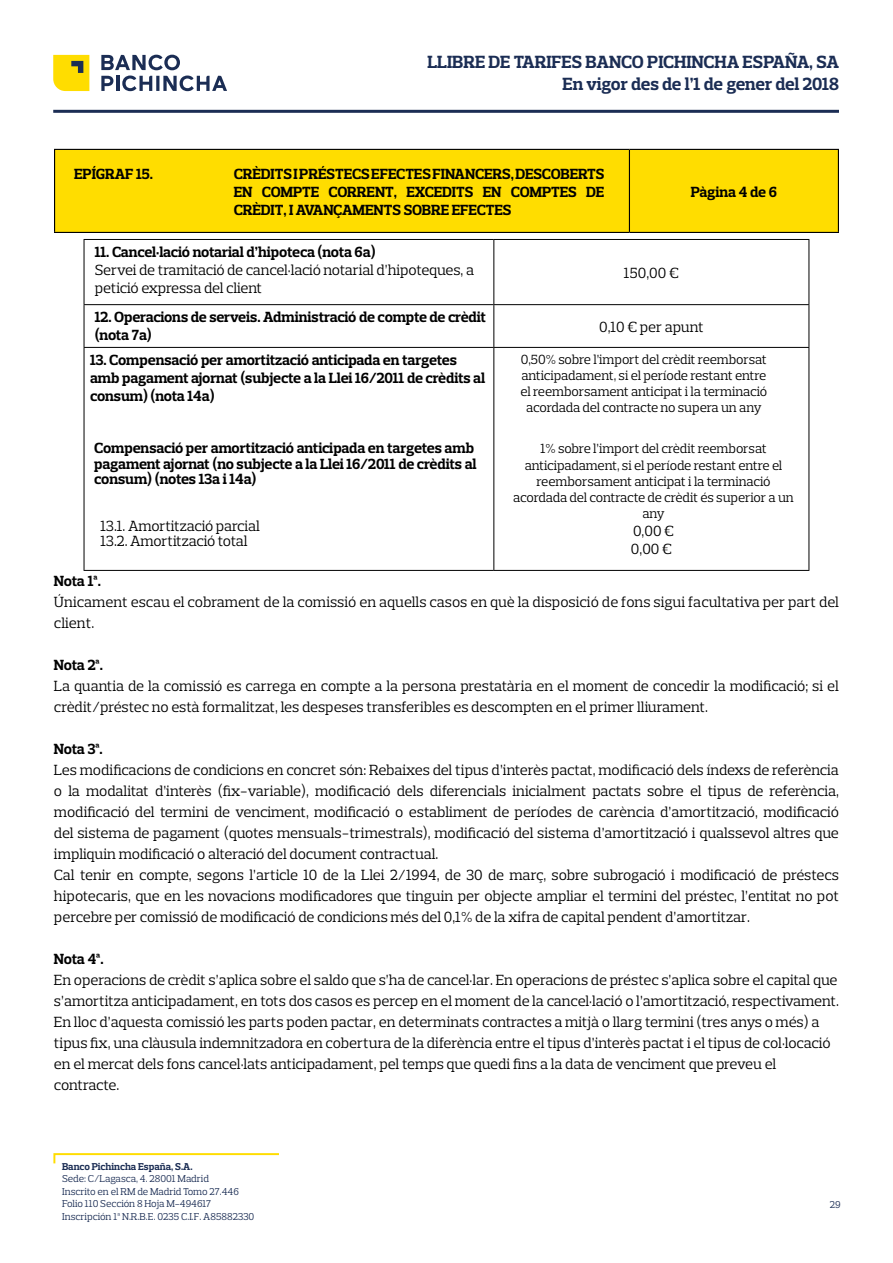
<style>
.page{position:relative;width:893px;height:1263px;background:#fff}
.page>*{position:absolute;margin:0;border:0;box-sizing:border-box;transform-origin:0 0}
.t1{font:700 18px/21.6px "Prelo Slab";letter-spacing:-.005em;color:#1b2d54;text-align:right}
.t2{font:15px/21px "Prelo Slab";letter-spacing:-.01em;color:#000}
.t3{font:700 15px/18px "Prelo Slab";letter-spacing:-.005em;color:#000}
.t4{font:13.5px/16.2px "Prelo Slab";letter-spacing:-.015em;color:#000;text-align:center}
.t5{font:10.2px/12.5px "Prelo Slab";color:#1b2d54}
.t6{font:700 10.2px "Prelo Slab";letter-spacing:-.01em;color:#1b2d54}
</style>
<div class="page">
<svg style="left:53px;top:55px;width:36px;height:36px"></svg>
<svg style="left:101px;top:55px;width:79px;height:15px"></svg>
<hr style="left:116px;top:76px;width:3px;height:15px;background:#1b2d54">
<svg style="left:101px;top:76px;width:12px;height:15px"></svg>
<svg style="left:122px;top:76px;width:105px;height:15px"></svg>
<hr style="left:53px;top:110px;width:786px;height:3px;background:#1b2d54">
<svg style="left:53px;top:1153px;width:226px;height:11px"></svg>
<div style="left:55px;top:150px;width:783px;height:82px;background:#fd0"></div>
<hr style="left:54px;top:149px;width:575px;height:1px;background:#000">
<hr style="left:54px;top:150px;width:1px;height:82px;background:#000">
<hr style="left:629px;top:149px;width:210px;height:1px;background:#000">
<hr style="left:629px;top:150px;width:1px;height:82px;background:#000">
<hr style="left:838px;top:150px;width:1px;height:82px;background:#000">
<hr style="left:54px;top:232px;width:575px;height:1px;background:#000">
<hr style="left:629px;top:232px;width:210px;height:1px;background:#000">
<hr style="left:84px;top:239px;width:410px;height:1px;background:#000">
<hr style="left:494px;top:239px;width:315px;height:1px;background:#000">
<hr style="left:84px;top:304px;width:410px;height:1px;background:#000">
<hr style="left:494px;top:304px;width:315px;height:1px;background:#000">
<hr style="left:84px;top:347px;width:410px;height:1px;background:#000">
<hr style="left:494px;top:347px;width:315px;height:1px;background:#000">
<hr style="left:84px;top:570px;width:410px;height:1px;background:#000">
<hr style="left:494px;top:570px;width:315px;height:1px;background:#000">
<hr style="left:84px;top:240px;width:1px;height:64px;background:#000">
<hr style="left:84px;top:305px;width:1px;height:42px;background:#000">
<hr style="left:84px;top:348px;width:1px;height:222px;background:#000">
<hr style="left:493px;top:240px;width:1px;height:64px;background:#000">
<hr style="left:808px;top:240px;width:1px;height:64px;background:#000">
<hr style="left:493px;top:305px;width:1px;height:42px;background:#000">
<hr style="left:808px;top:305px;width:1px;height:42px;background:#000">
<hr style="left:493px;top:348px;width:1px;height:222px;background:#000">
<hr style="left:808px;top:348px;width:1px;height:222px;background:#000">
<p class="t1" style="left:427px;top:51px;width:413px">LLIBRE DE TARIFES BANCO PICHINCHA ESPAÑA, SA<br>En vigor des de l’1 de gener del 2018</p>
<p class="t3" style="left:74px;top:164px;width:80px">EPÍGRAF 15.</p>
<p class="t3" style="left:234px;top:164px;width:372px;text-align:justify">CRÈDITS I PRÉSTECS EFECTES FINANCERS, DESCOBERTS EN COMPTE CORRENT, EXCEDITS EN COMPTES DE CRÈDIT, I AVANÇAMENTS SOBRE EFECTES</p>
<p class="t3" style="left:691px;top:182px;width:87px">Pàgina 4 de 6</p>
<p class="t3" style="left:95px;top:243px;width:282px">11. Cancel·lació notarial d’hipoteca (nota 6a)</p>
<p class="t2" style="left:95px;top:261px;width:381px;line-height:18px">Servei de tramitació de cancel·lació notarial d’hipoteques, a petició expressa del client</p>
<p class="t2" style="left:624px;top:262px;width:56px">150,00 €</p>
<p class="t3" style="left:95px;top:308px;width:393px">12. Operacions de serveis. Administració de compte de crèdit (nota 7a)</p>
<p class="t2" style="left:599px;top:316px;width:106px">0,10 € per apunt</p>
<p class="t3" style="left:90px;top:351px;width:397px">13. Compensació per amortització anticipada en targetes amb pagament ajornat (subjecte a la Llei 16/2011 de crèdits al consum) (nota 14a)</p>
<p class="t4" style="left:520px;top:351px;width:248px">0,50% sobre l’import del crèdit reemborsat anticipadament, si el període restant entre el reemborsament anticipat i la terminació acordada del contracte no supera un any</p>
<p class="t4" style="left:513px;top:441px;width:282px">1% sobre l’import del crèdit reemborsat anticipadament, si el període restant entre el reemborsament anticipat i la terminació acordada del contracte de crèdit és superior a un any</p>
<p class="t2" style="left:631px;top:522px;width:45px;line-height:18px">0,00 €<br>0,00 €</p>
<p class="t3" style="left:94px;top:440px;width:384px;line-height:15.5px">Compensació per amortització anticipada en targetes amb pagament ajornat (no subjecte a la Llei 16/2011 de crèdits al consum) (notes 13a i 14a)</p>
<p class="t2" style="left:101px;top:518px;width:161px;line-height:15.5px">13.1. Amortització parcial<br>13.2. Amortització total</p>
<p class="t3" style="left:54px;top:572px;width:48px">Nota 1ª.</p>
<p class="t2" style="left:54px;top:591px;width:786px">Únicament escau el cobrament de la comissió en aquells casos en què la disposició de fons sigui facultativa per part del client.</p>
<p class="t3" style="left:54px;top:656px;width:51px">Nota 2ª.</p>
<p class="t2" style="left:54px;top:675px;width:786px">La quantia de la comissió es carrega en compte a la persona prestatària en el moment de concedir la modificació; si el crèdit/préstec no està formalitzat, les despeses transferibles es descompten en el primer lliurament.</p>
<p class="t3" style="left:54px;top:740px;width:50px">Nota 3ª.</p>
<p class="t2" style="left:54px;top:759px;width:786px">Les modificacions de condicions en concret són: Rebaixes del tipus d’interès pactat, modificació dels índexs de referència o la modalitat d’interès (fix-variable), modificació dels diferencials inicialment pactats sobre el tipus de referència, modificació del termini de venciment, modificació o establiment de períodes de carència d’amortització, modificació del sistema de pagament (quotes mensuals-trimestrals), modificació del sistema d’amortització i qualssevol altres que impliquin modificació o alteració del document contractual.<br>Cal tenir en compte, segons l’article 10 de la Llei 2/1994, de 30 de març, sobre subrogació i modificació de préstecs hipotecaris, que en les novacions modificadores que tinguin per objecte ampliar el termini del préstec, l’entitat no pot percebre per comissió de modificació de condicions més del 0,1% de la xifra de capital pendent d’amortitzar.</p>
<p class="t3" style="left:54px;top:950px;width:51px">Nota 4ª.</p>
<p class="t2" style="left:54px;top:969px;width:786px">En operacions de crèdit s’aplica sobre el saldo que s’ha de cancel·lar. En operacions de préstec s’aplica sobre el capital que s’amortitza anticipadament, en tots dos casos es percep en el moment de la cancel·lació o l’amortització, respectivament.<br>En lloc d’aquesta comissió les parts poden pactar, en determinats contractes a mitjà o llarg termini (tres anys o més) a tipus fix, una clàusula indemnitzadora en cobertura de la diferència entre el tipus d’interès pactat i el tipus de col·locació en el mercat dels fons cancel·lats anticipadament, pel temps que quedi fins a la data de venciment que preveu el contracte.</p>
<p class="t6" style="left:62px;top:1160px;width:132px">Banco Pichincha España, S.A.</p>
<p class="t5" style="left:62px;top:1173px;width:194px">Sede: C/Lagasca, 4. 28001 Madrid<br>Inscrito en el RM de Madrid Tomo 27.446<br>Folio 110 Sección 8 Hoja M-494617<br>Inscripción 1ª N.R.B.E. 0235 C.I.F. A85882330</p>
<p class="t5" style="left:830px;top:1198px;width:12px">29</p>
</div>
